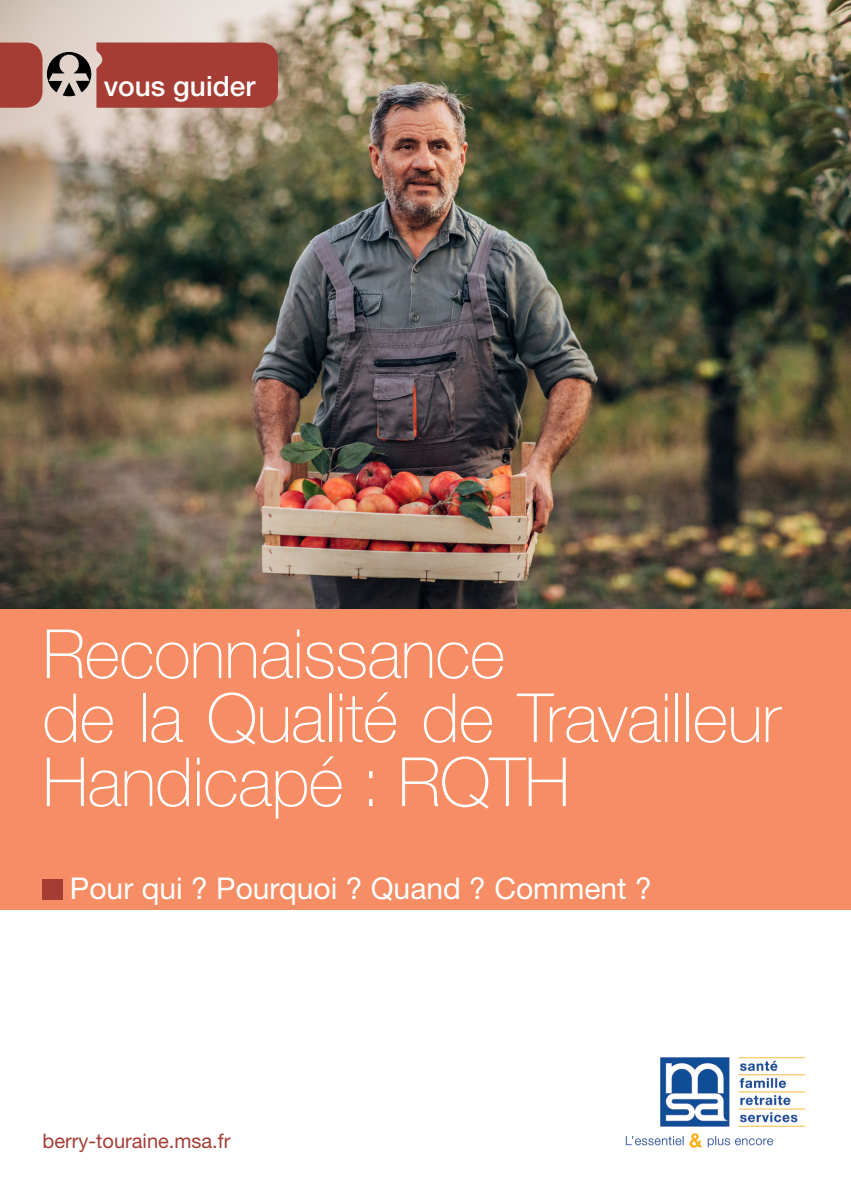
<style>
.page{position:relative;width:851px;height:1191px;background:#fff}
.page>*{position:absolute;margin:0;border:0;box-sizing:border-box;transform-origin:0 0}
.Cible{font:100 68px/64px "Helvetica Neue LT Std";letter-spacing:-.01em;color:#fff}
.t1{font:30px "Helvetica Neue LT Std";color:#fff}
.Cible-2{font:500 28px "Helvetica Neue LT Std";color:#fff}
.Site_MSA_FR{font:20px "Helvetica Neue LT Std";color:#a53d35}
</style>
<div class="page">
<img style="left:0;top:0;width:850px;height:609px">
<div style="left:0;top:609px;width:850px;height:301px;background:#f68d65"></div>
<img style="left:625px;top:1057px;width:179px;height:91px">
<div style="left:43px;top:879px;width:20px;height:21px;background:#a53d35"></div>
<svg style="left:0;top:43px;width:278px;height:65px;background:#a7534b"></svg>
<p class="Cible-2" style="left:104px;top:69px;width:153px">vous guider</p>
<p class="Cible" style="left:43px;top:622px;width:464px">Reconnaissance</p>
<p class="Cible" style="left:43px;top:686px;width:739px">de la Qualité de Travailleur<br>Handicapé : RQTH</p>
<p class="t1" style="left:70px;top:870px;width:583px">Pour qui ? Pourquoi ? Quand ? Comment ?</p>
<p class="Site_MSA_FR" style="left:43px;top:1129px;width:189px">berry-touraine.msa.fr</p>
</div>
